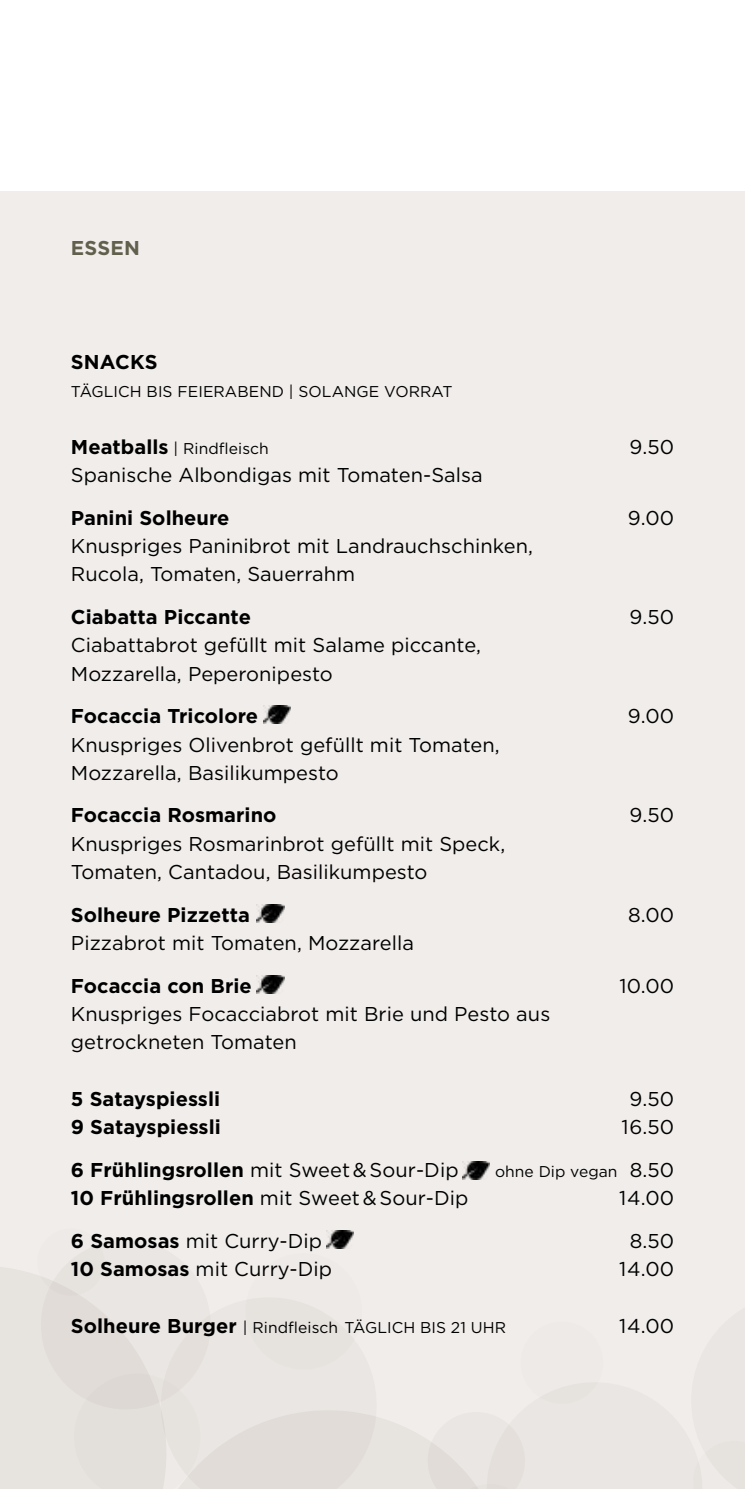
<style>
.page{position:relative;width:745px;height:1489px;background:#fff}
.page>*{position:absolute;margin:0;border:0;box-sizing:border-box;transform-origin:0 0}
.t1{font:20px/28.2px "Gotham";letter-spacing:.005em;color:#000}
.t2{font:700 20px "Gotham";letter-spacing:.005em;color:#000}
.t3{font:700 20px "Gotham";letter-spacing:.01em;color:#60604d}
.t4{font:15.5px "Gotham";letter-spacing:.005em;color:#000}
.s1{font-weight:700;font-size:20px}
.s2{font-weight:700}
.s3{font-size:20px}
.s4{font-weight:400}
</style>
<div class="page">
<div style="left:0;top:191px;width:744px;height:1297px;background:#f0edeb"></div>
<img style="left:263px;top:705px;width:28px;height:18px">
<img style="left:257px;top:904px;width:27px;height:18px">
<img style="left:257px;top:975px;width:27px;height:18px">
<img style="left:462px;top:1161px;width:27px;height:18px">
<img style="left:326px;top:1230px;width:27px;height:18px">
<p class="t3" style="left:71px;top:235px;width:70px">ESSEN</p>
<p class="t2" style="left:71px;top:348px;width:88px">SNACKS</p>
<p class="t4" style="left:71px;top:381px;width:383px">TÄGLICH BIS FEIERABEND | SOLANGE VORRAT</p>
<p class="t4" style="left:71px;top:438px;width:199px"><span class="s1">Meatballs</span> | Rindfleisch</p>
<p class="t1" style="left:629px;top:432px;width:46px">9.50</p>
<p class="t1" style="left:71px;top:460px;width:413px">Spanische Albondigas mit Tomaten-Salsa</p>
<p class="t2" style="left:71px;top:504px;width:160px">Panini Solheure</p>
<p class="t1" style="left:627px;top:503px;width:48px">9.00</p>
<p class="t1" style="left:71px;top:531px;width:463px">Knuspriges Paninibrot mit Landrauchschinken,<br>Rucola, Tomaten, Sauerrahm</p>
<p class="t2" style="left:71px;top:603px;width:181px">Ciabatta Piccante</p>
<p class="t1" style="left:629px;top:602px;width:46px">9.50</p>
<p class="t1" style="left:71px;top:630px;width:411px">Ciabattabrot gefüllt mit Salame piccante,<br>Mozzarella, Peperonipesto</p>
<p class="t2" style="left:71px;top:702px;width:188px">Focaccia Tricolore</p>
<p class="t1" style="left:627px;top:701px;width:48px">9.00</p>
<p class="t1" style="left:71px;top:730px;width:430px">Knuspriges Olivenbrot gefüllt mit Tomaten,<br>Mozzarella, Basilikumpesto</p>
<p class="t2" style="left:71px;top:802px;width:207px">Focaccia Rosmarino</p>
<p class="t1" style="left:629px;top:800px;width:46px">9.50</p>
<p class="t1" style="left:71px;top:829px;width:435px">Knuspriges Rosmarinbrot gefüllt mit Speck,<br>Tomaten, Cantadou, Basilikumpesto</p>
<p class="t2" style="left:71px;top:901px;width:180px">Solheure Pizzetta</p>
<p class="t1" style="left:627px;top:900px;width:47px">8.00</p>
<p class="t1" style="left:71px;top:928px;width:344px">Pizzabrot mit Tomaten, Mozzarella</p>
<p class="t2" style="left:71px;top:972px;width:182px">Focaccia con Brie</p>
<p class="t1" style="left:619px;top:970px;width:56px">10.00</p>
<p class="t1" style="left:71px;top:999px;width:480px">Knuspriges Focacciabrot mit Brie und Pesto aus getrockneten Tomaten</p>
<p class="t2" style="left:71px;top:1085px;width:151px">5 Satayspiessli</p>
<p class="t1" style="left:629px;top:1084px;width:46px">9.50</p>
<p class="t2" style="left:71px;top:1113px;width:151px">9 Satayspiessli</p>
<p class="t1" style="left:621px;top:1112px;width:54px">16.50</p>
<p class="t1" style="left:71px;top:1155px;width:389px"><span class="s2">6 Frühlingsrollen</span> mit Sweet &amp; Sour-Dip</p>
<p class="t4" style="left:495px;top:1161px;width:180px">ohne Dip vegan <span class="s3">8.50</span></p>
<p class="t2" style="left:71px;top:1184px;width:399px">10 Frühlingsrollen <span class="s4">mit Sweet &amp; Sour-Dip</span></p>
<p class="t1" style="left:619px;top:1183px;width:56px">14.00</p>
<p class="t1" style="left:71px;top:1226px;width:252px"><span class="s2">6 Samosas</span> mit Curry-Dip</p>
<p class="t1" style="left:629px;top:1226px;width:46px">8.50</p>
<p class="t1" style="left:71px;top:1254px;width:262px"><span class="s2">10 Samosas</span> mit Curry-Dip</p>
<p class="t1" style="left:619px;top:1254px;width:56px">14.00</p>
<p class="t4" style="left:71px;top:1317px;width:436px"><span class="s1">Solheure Burger</span> | Rindfleisch TÄGLICH BIS 21 UHR</p>
<p class="t1" style="left:619px;top:1311px;width:56px">14.00</p>
</div>
